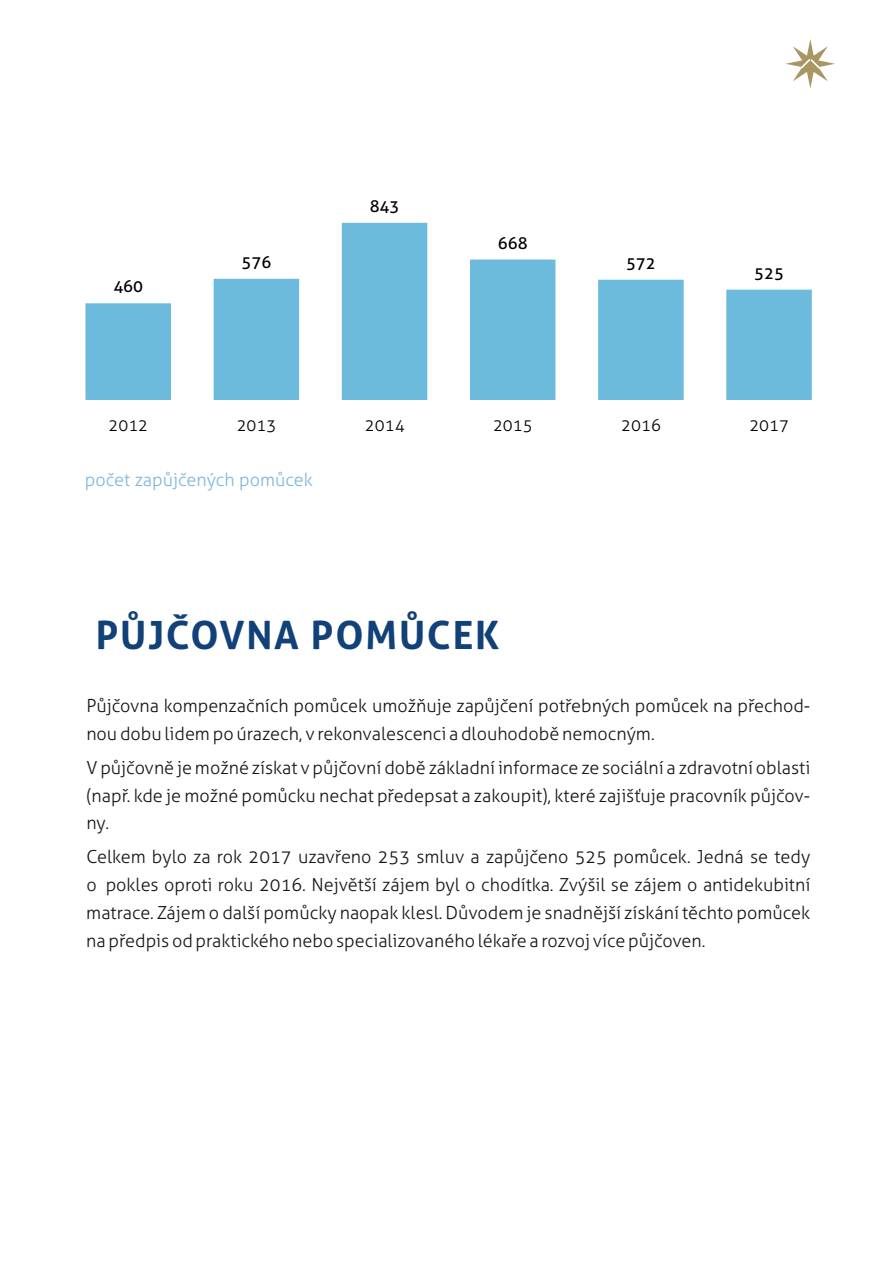
<style>
.page{position:relative;width:893px;height:1263px;background:#fff}
.page>*{position:absolute;margin:0;border:0;box-sizing:border-box;transform-origin:0 0}
.t1{font:700 39px "Aller";letter-spacing:.045em;color:#114178}
.t2{font:300 18px/27.8px "Aller";color:#151616;text-align:justify}
.t3{font:300 18px "Aller";color:#7db7df}
.t4{font:300 16.5px "Aller";color:#000}
.t5{font:16.5px "Aller";color:#000}
</style>
<div class="page">
<svg style="left:786px;top:39px;width:49px;height:50px"></svg>
<svg style="left:85px;top:223px;width:727px;height:177px;fill:#6fbcdd"></svg>
<p class="t5" style="left:113px;top:280px;width:31px">460</p>
<p class="t5" style="left:242px;top:256px;width:31px">576</p>
<p class="t5" style="left:370px;top:200px;width:31px">843</p>
<p class="t5" style="left:498px;top:236px;width:31px">668</p>
<p class="t5" style="left:626px;top:257px;width:31px">572</p>
<p class="t5" style="left:754px;top:266px;width:31px">525</p>
<p class="t4" style="left:109px;top:418px;width:41px">2012</p>
<p class="t4" style="left:237px;top:418px;width:41px">2013</p>
<p class="t4" style="left:365px;top:418px;width:41px">2014</p>
<p class="t4" style="left:493px;top:418px;width:41px">2015</p>
<p class="t4" style="left:621px;top:418px;width:41px">2016</p>
<p class="t4" style="left:749px;top:418px;width:41px">2017</p>
<p class="t3" style="left:85px;top:473px;width:229px">počet zapůjčených pomůcek</p>
<h1 class="t1" style="left:96px;top:620px;width:405px">PŮJČOVNA POMŮCEK</h1>
<p class="t2" style="left:86px;top:693px;width:725px">Půjčovna kompenzačních pomůcek umožňuje zapůjčení potřebných pomůcek na přechod&shy;nou dobu lidem po úrazech, v rekonvalescenci a dlouhodobě nemocným.</p>
<p class="t2" style="left:86px;top:755px;width:725px">V půjčovně je možné získat v půjčovní době základní informace ze sociální a zdravotní oblasti (např. kde je možné pomůcku nechat předepsat a zakoupit), které zajišťuje pracovník půjčov&shy;ny.</p>
<p class="t2" style="left:86px;top:845px;width:725px">Celkem bylo za rok 2017 uzavřeno 253 smluv a zapůjčeno 525 pomůcek. Jedná se tedy o pokles oproti roku 2016. Největší zájem byl o chodítka. Zvýšil se zájem o antidekubitní matrace. Zájem o další pomůcky naopak klesl. Důvodem je snadnější získání těchto pomůcek na předpis od praktického nebo specializovaného lékaře a rozvoj více půjčoven.</p>
</div>
